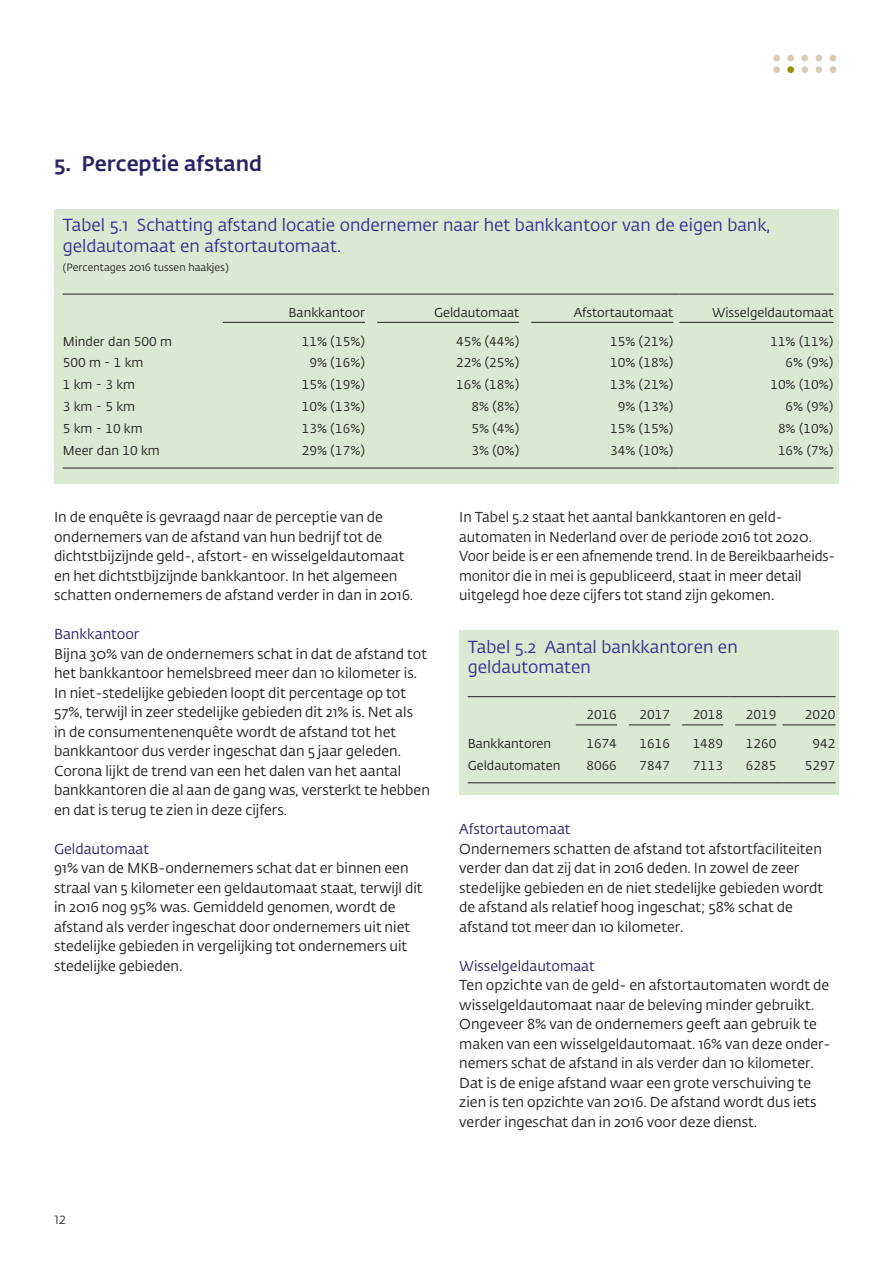
<style>
.page{position:relative;width:893px;height:1263px;background:#fff}
.page>*{position:absolute;margin:0;border:0;box-sizing:border-box;transform-origin:0 0}
.kop{font:500 21px "DNB Fedra";color:#282464}
.Tabel_Titel{font:17.25px/20.7px "DNB Fedra";color:#2e3092}
.t1{font:300 15px "DNB Fedra";color:#231f20}
.Body{font:14.25px/19.5px "DNB Fedra";color:#231f20}
.tussenkop_book{font:14.25px "DNB Fedra";color:#282464}
.Tabel_Brood_GETAL{font:12.75px "DNB Fedra";color:#231f20}
.Tabel_Brood_TEKST{font:12.75px "DNB Fedra";color:#231f20}
.Tabel_Kop_RECHTS{font:12.75px "DNB Fedra";color:#231f20}
.Tabel_Ondertitel{font:10.5px "DNB Fedra";color:#231f20}
</style>
<div class="page">
<svg style="left:773px;top:54px;width:64px;height:19px"></svg>
<div style="left:54px;top:209px;width:785px;height:274px;background:#dce9d2"></div>
<hr style="left:63px;top:468px;width:154px;height:1px;background:#231f20">
<hr style="left:217px;top:468px;width:154px;height:1px;background:#231f20">
<hr style="left:371px;top:468px;width:154px;height:1px;background:#231f20">
<hr style="left:525px;top:468px;width:154px;height:1px;background:#231f20">
<hr style="left:679px;top:468px;width:154px;height:1px;background:#231f20">
<hr style="left:63px;top:294px;width:154px;height:1px;background:#231f20">
<hr style="left:217px;top:294px;width:154px;height:1px;background:#231f20">
<hr style="left:371px;top:294px;width:154px;height:1px;background:#231f20">
<hr style="left:525px;top:294px;width:154px;height:1px;background:#231f20">
<hr style="left:679px;top:294px;width:154px;height:1px;background:#231f20">
<hr style="left:223px;top:322px;width:142px;height:1px;background:#231f20">
<hr style="left:377px;top:322px;width:142px;height:1px;background:#231f20">
<hr style="left:531px;top:322px;width:142px;height:1px;background:#231f20">
<hr style="left:679px;top:322px;width:154px;height:1px;background:#231f20">
<div style="left:459px;top:631px;width:380px;height:164px;background:#dce9d2"></div>
<hr style="left:468px;top:696px;width:102px;height:1px;background:#231f20">
<hr style="left:570px;top:696px;width:53px;height:1px;background:#231f20">
<hr style="left:623px;top:696px;width:53px;height:1px;background:#231f20">
<hr style="left:676px;top:696px;width:53px;height:1px;background:#231f20">
<hr style="left:729px;top:696px;width:53px;height:1px;background:#231f20">
<hr style="left:782px;top:696px;width:54px;height:1px;background:#231f20">
<hr style="left:468px;top:782px;width:102px;height:1px;background:#231f20">
<hr style="left:570px;top:782px;width:53px;height:1px;background:#231f20">
<hr style="left:623px;top:782px;width:53px;height:1px;background:#231f20">
<hr style="left:676px;top:782px;width:53px;height:1px;background:#231f20">
<hr style="left:729px;top:782px;width:53px;height:1px;background:#231f20">
<hr style="left:782px;top:782px;width:54px;height:1px;background:#231f20">
<hr style="left:576px;top:725px;width:41px;height:1px;background:#231f20">
<hr style="left:629px;top:725px;width:41px;height:1px;background:#231f20">
<hr style="left:682px;top:725px;width:41px;height:1px;background:#231f20">
<hr style="left:735px;top:725px;width:41px;height:1px;background:#231f20">
<hr style="left:782px;top:725px;width:54px;height:1px;background:#231f20">
<p class="kop" style="left:54px;top:151px;width:210px">5. Perceptie afstand</p>
<p class="Tabel_Titel" style="left:63px;top:215px;width:709px">Tabel 5.1 Schatting afstand locatie ondernemer naar het bankkantoor van de eigen bank, geldautomaat en afstortautomaat.</p>
<p class="Tabel_Ondertitel" style="left:63px;top:261px;width:168px">(Percentages 2016 tussen haakjes)</p>
<p class="Tabel_Kop_RECHTS" style="left:288px;top:305px;width:78px">Bankkantoor</p>
<p class="Tabel_Kop_RECHTS" style="left:434px;top:305px;width:87px">Geldautomaat</p>
<p class="Tabel_Kop_RECHTS" style="left:574px;top:305px;width:101px">Afstortautomaat</p>
<p class="Tabel_Kop_RECHTS" style="left:712px;top:305px;width:123px">Wisselgeldautomaat</p>
<p class="Tabel_Brood_TEKST" style="left:63px;top:333px;width:111px">Minder dan 500 m</p>
<p class="Tabel_Brood_GETAL" style="left:302px;top:333px;width:65px">11% (15%)</p>
<p class="Tabel_Brood_GETAL" style="left:456px;top:333px;width:65px">45% (44%)</p>
<p class="Tabel_Brood_GETAL" style="left:610px;top:333px;width:65px">15% (21%)</p>
<p class="Tabel_Brood_GETAL" style="left:770px;top:333px;width:65px">11% (11%)</p>
<p class="Tabel_Brood_TEKST" style="left:63px;top:355px;width:82px">500 m - 1 km</p>
<p class="Tabel_Brood_GETAL" style="left:310px;top:355px;width:57px">9% (16%)</p>
<p class="Tabel_Brood_GETAL" style="left:456px;top:355px;width:65px">22% (25%)</p>
<p class="Tabel_Brood_GETAL" style="left:610px;top:355px;width:65px">10% (18%)</p>
<p class="Tabel_Brood_GETAL" style="left:786px;top:355px;width:49px">6% (9%)</p>
<p class="Tabel_Brood_TEKST" style="left:63px;top:377px;width:74px">1 km - 3 km</p>
<p class="Tabel_Brood_GETAL" style="left:302px;top:377px;width:65px">15% (19%)</p>
<p class="Tabel_Brood_GETAL" style="left:456px;top:377px;width:65px">16% (18%)</p>
<p class="Tabel_Brood_GETAL" style="left:610px;top:377px;width:65px">13% (21%)</p>
<p class="Tabel_Brood_GETAL" style="left:770px;top:377px;width:65px">10% (10%)</p>
<p class="Tabel_Brood_TEKST" style="left:63px;top:399px;width:74px">3 km - 5 km</p>
<p class="Tabel_Brood_GETAL" style="left:302px;top:399px;width:65px">10% (13%)</p>
<p class="Tabel_Brood_GETAL" style="left:471px;top:399px;width:49px">8% (8%)</p>
<p class="Tabel_Brood_GETAL" style="left:618px;top:399px;width:57px">9% (13%)</p>
<p class="Tabel_Brood_GETAL" style="left:786px;top:399px;width:49px">6% (9%)</p>
<p class="Tabel_Brood_TEKST" style="left:63px;top:421px;width:82px">5 km - 10 km</p>
<p class="Tabel_Brood_GETAL" style="left:302px;top:421px;width:65px">13% (16%)</p>
<p class="Tabel_Brood_GETAL" style="left:471px;top:421px;width:49px">5% (4%)</p>
<p class="Tabel_Brood_GETAL" style="left:610px;top:421px;width:65px">15% (15%)</p>
<p class="Tabel_Brood_GETAL" style="left:778px;top:421px;width:57px">8% (10%)</p>
<p class="Tabel_Brood_TEKST" style="left:63px;top:443px;width:99px">Meer dan 10 km</p>
<p class="Tabel_Brood_GETAL" style="left:302px;top:443px;width:65px">29% (17%)</p>
<p class="Tabel_Brood_GETAL" style="left:471px;top:443px;width:49px">3% (0%)</p>
<p class="Tabel_Brood_GETAL" style="left:610px;top:443px;width:65px">34% (10%)</p>
<p class="Tabel_Brood_GETAL" style="left:778px;top:443px;width:57px">16% (7%)</p>
<p class="Body" style="left:54px;top:507px;width:361px">In de enquête is gevraagd naar de perceptie van de ondernemers van de afstand van hun bedrijf tot de dichtstbijzijnde geld-, afstort- en wisselgeldautomaat en het dichtstbijzijnde bankkantoor. In het algemeen schatten ondernemers de afstand verder in dan in 2016.</p>
<p class="tussenkop_book" style="left:54px;top:625px;width:87px">Bankkantoor</p>
<p class="Body" style="left:54px;top:644px;width:377px">Bijna 30% van de ondernemers schat in dat de afstand tot het bankkantoor hemelsbreed meer dan 10 kilometer is.<br>In niet-stedelijke gebieden loopt dit percentage op tot 57%, terwijl in zeer stedelijke gebieden dit 21% is. Net als<br>in de consumentenenquête wordt de afstand tot het bankkantoor dus verder ingeschat dan 5 jaar geleden.<br>Corona lijkt de trend van een het dalen van het aantal bankkantoren die al aan de gang was, versterkt te hebben en dat is terug te zien in deze cijfers.</p>
<p class="tussenkop_book" style="left:54px;top:840px;width:97px">Geldautomaat</p>
<p class="Body" style="left:54px;top:858px;width:370px">91% van de MKB-ondernemers schat dat er binnen een straal van 5 kilometer een geldautomaat staat, terwijl dit in 2016 nog 95% was. Gemiddeld genomen, wordt de afstand als verder ingeschat door ondernemers uit niet stedelijke gebieden in vergelijking tot ondernemers uit stedelijke gebieden.</p>
<p class="Body" style="left:459px;top:507px;width:375px">In Tabel 5.2 staat het aantal bankkantoren en geld&shy;automaten in Nederland over de periode 2016 tot 2020.<br>Voor beide is er een afnemende trend. In de Bereikbaarheids&shy;monitor die in mei is gepubliceerd, staat in meer detail uitgelegd hoe deze cijfers tot stand zijn gekomen.</p>
<p class="Tabel_Titel" style="left:468px;top:636px;width:271px">Tabel 5.2 Aantal bankkantoren en geldautomaten</p>
<p class="Tabel_Kop_RECHTS" style="left:586px;top:707px;width:32px">2016</p>
<p class="Tabel_Kop_RECHTS" style="left:639px;top:707px;width:32px">2017</p>
<p class="Tabel_Kop_RECHTS" style="left:693px;top:707px;width:32px">2018</p>
<p class="Tabel_Kop_RECHTS" style="left:746px;top:707px;width:32px">2019</p>
<p class="Tabel_Kop_RECHTS" style="left:805px;top:707px;width:32px">2020</p>
<p class="Tabel_Brood_TEKST" style="left:468px;top:736px;width:85px">Bankkantoren</p>
<p class="Tabel_Brood_GETAL" style="left:586px;top:736px;width:32px">1674</p>
<p class="Tabel_Brood_GETAL" style="left:639px;top:736px;width:32px">1616</p>
<p class="Tabel_Brood_GETAL" style="left:693px;top:736px;width:32px">1489</p>
<p class="Tabel_Brood_GETAL" style="left:746px;top:736px;width:32px">1260</p>
<p class="Tabel_Brood_GETAL" style="left:813px;top:736px;width:24px">942</p>
<p class="Tabel_Brood_TEKST" style="left:468px;top:758px;width:94px">Geldautomaten</p>
<p class="Tabel_Brood_GETAL" style="left:586px;top:758px;width:32px">8066</p>
<p class="Tabel_Brood_GETAL" style="left:639px;top:758px;width:32px">7847</p>
<p class="Tabel_Brood_GETAL" style="left:693px;top:758px;width:32px">7113</p>
<p class="Tabel_Brood_GETAL" style="left:746px;top:758px;width:32px">6285</p>
<p class="Tabel_Brood_GETAL" style="left:805px;top:758px;width:32px">5297</p>
<p class="tussenkop_book" style="left:459px;top:820px;width:113px">Afstortautomaat</p>
<p class="Body" style="left:459px;top:839px;width:365px">Ondernemers schatten de afstand tot afstortfaciliteiten verder dan dat zij dat in 2016 deden. In zowel de zeer stedelijke gebieden en de niet stedelijke gebieden wordt de afstand als relatief hoog ingeschat; 58% schat de afstand tot meer dan 10 kilometer.</p>
<p class="tussenkop_book" style="left:459px;top:957px;width:137px">Wisselgeldautomaat</p>
<p class="Body" style="left:459px;top:975px;width:372px">Ten opzichte van de geld- en afstortautomaten wordt de wisselgeldautomaat naar de beleving minder gebruikt.<br>Ongeveer 8% van de ondernemers geeft aan gebruik te maken van een wisselgeldautomaat. 16% van deze onder&shy;nemers schat de afstand in als verder dan 10 kilometer.<br>Dat is de enige afstand waar een grote verschuiving te zien is ten opzichte van 2016. De afstand wordt dus iets verder ingeschat dan in 2016 voor deze dienst.</p>
<p class="t1" style="left:54px;top:1210px;width:14px">12</p>
</div>
